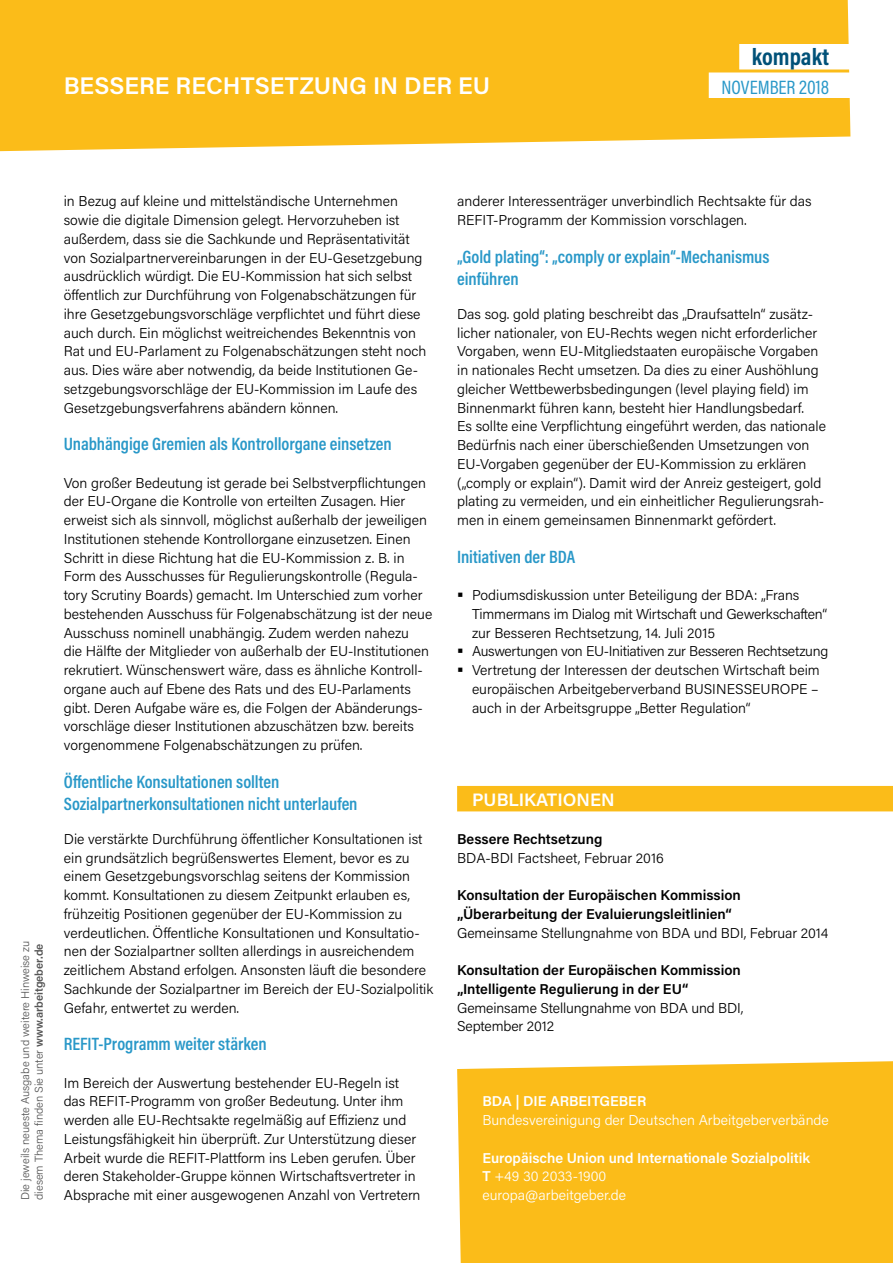
<style>
.page{position:relative;width:893px;height:1263px;background:#fff}
.page>*{position:absolute;margin:0;border:0;box-sizing:border-box;transform-origin:0 0}
._03_Headline_Rücksei{font:600 24px "Acumin Pro";letter-spacing:.005em;color:#fff}
._01_Ausgabe{font:700 24px "Acumin Pro Cond";color:#005178}
._01_Ausgabe-2{font:19.5px "Acumin Pro Cond";color:#2998c8}
._05_Zwischenüberschr{font:600 18px/22.5px "Acumin Pro Cond";letter-spacing:-.005em;color:#2998c8}
._08_Publikationen_Ko{font:600 18px "Acumin Pro";color:#fff}
._06_Fließtext{font:300 14.25px/18.8px "Acumin Pro";color:#000}
._09_Publikationen{font:600 14.25px/18.8px "Acumin Pro";color:#000}
._09_Publikationen-2{font:300 14.25px/18.8px "Acumin Pro";letter-spacing:-.005em;color:#000}
._06_Fließtext-2{font:300 14.25px "Acumin Pro";color:#fff}
._06_Fließtext-3{font:600 14.25px "Acumin Pro";color:#fff}
._06_Fließtext-4{font:300 14.25px "Acumin Pro";letter-spacing:-.02em;color:#000}
.t1{font:300 11.25px "Acumin Pro";color:#565656}
.s1{font-weight:600}
</style>
<div class="page">
<div style="left:0;top:0;width:850px;height:151px;background:#fbbc19"></div>
<div style="left:457px;top:786px;width:436px;height:25px;background:#fbbc19"></div>
<div style="left:457px;top:1061px;width:436px;height:202px;background:#fbbc19"></div>
<div style="left:739px;top:44px;width:111px;height:25px;background:#fff"></div>
<div style="left:709px;top:72px;width:141px;height:26px;background:#fff"></div>
<p class="_03_Headline_Rücksei" style="left:64px;top:69px;width:428px">BESSERE RECHTSETZUNG IN DER EU</p>
<p class="_01_Ausgabe" style="left:752px;top:41px;width:79px">kompakt</p>
<p class="_01_Ausgabe-2" style="left:721px;top:74px;width:109px">NOVEMBER 2018</p>
<p class="t1" style="left:18px;top:1200px;width:261px;rotate:-90deg">Die jeweils neueste Ausgabe und weitere Hinweise zu</p>
<p class="t1" style="left:31px;top:1200px;width:258px;rotate:-90deg">diesem Thema finden Sie unter <span class="s1">www.arbeitgeber.de</span></p>
<p class="_06_Fließtext" style="left:64px;top:191px;width:364px">in Bezug auf kleine und mittelständische Unternehmen sowie die digitale Dimension gelegt. Hervorzuheben ist außerdem, dass sie die Sachkunde und Repräsentativität von Sozialpartnervereinbarungen in der EU-Gesetzgebung ausdrücklich würdigt. Die EU-Kommission hat sich selbst öffentlich zur Durchführung von Folgenabschätzungen für ihre Gesetzgebungsvorschläge verpflichtet und führt diese auch durch. Ein möglichst weitreichendes Bekenntnis von Rat und EU-Parlament zu Folgenabschätzungen steht noch aus. Dies wäre aber notwendig, da beide Institutionen Ge&shy;setzgebungsvorschläge der EU-Kommission im Laufe des Gesetzgebungsverfahrens abändern können.</p>
<p class="_05_Zwischenüberschr" style="left:64px;top:432px;width:329px">Unabhängige Gremien als Kontrollorgane einsetzen</p>
<p class="_06_Fließtext" style="left:64px;top:473px;width:370px">Von großer Bedeutung ist gerade bei Selbstverpflichtungen der EU-Organe die Kontrolle von erteilten Zusagen. Hier erweist sich als sinnvoll, möglichst außerhalb der jeweiligen Institutionen stehende Kontrollorgane einzusetzen. Einen Schritt in diese Richtung hat die EU-Kommission z. B. in Form des Ausschusses für Regulierungskontrolle (Regula&shy;tory Scrutiny Boards) gemacht. Im Unterschied zum vorher bestehenden Ausschuss für Folgenabschätzung ist der neue Ausschuss nominell unabhängig. Zudem werden nahezu<br>die Hälfte der Mitglieder von außerhalb der EU-Institutionen rekrutiert. Wünschenswert wäre, dass es ähnliche Kontroll&shy;organe auch auf Ebene des Rats und des EU-Parlaments gibt. Deren Aufgabe wäre es, die Folgen der Abänderungs&shy;vorschläge dieser Institutionen abzuschätzen bzw. bereits vorgenommene Folgenabschätzungen zu prüfen.</p>
<p class="_05_Zwischenüberschr" style="left:64px;top:770px;width:295px">Öffentliche Konsultationen sollten<br>Sozialpartnerkonsultationen nicht unterlaufen</p>
<p class="_06_Fließtext" style="left:64px;top:829px;width:371px">Die verstärkte Durchführung öffentlicher Konsultationen ist ein grundsätzlich begrüßenswertes Element, bevor es zu einem Gesetzgebungsvorschlag seitens der Kommission kommt. Konsultationen zu diesem Zeitpunkt erlauben es, frühzeitig Positionen gegenüber der EU-Kommission zu verdeutlichen. Öffentliche Konsultationen und Konsultatio&shy;nen der Sozialpartner sollten allerdings in ausreichendem zeitlichem Abstand erfolgen. Ansonsten läuft die besondere Sachkunde der Sozialpartner im Bereich der EU-Sozialpolitik Gefahr, entwertet zu werden.</p>
<p class="_05_Zwischenüberschr" style="left:64px;top:1032px;width:204px">REFIT-Programm weiter stärken</p>
<p class="_06_Fließtext" style="left:64px;top:1073px;width:358px">Im Bereich der Auswertung bestehender EU-Regeln ist das REFIT-Programm von großer Bedeutung. Unter ihm werden alle EU-Rechtsakte regelmäßig auf Effizienz und Leistungsfähigkeit hin überprüft. Zur Unterstützung dieser Arbeit wurde die REFIT-Plattform ins Leben gerufen. Über deren Stakeholder-Gruppe können Wirtschaftsvertreter in Absprache mit einer ausgewogenen Anzahl von Vertretern</p>
<p class="_06_Fließtext" style="left:457px;top:191px;width:356px">anderer Interessenträger unverbindlich Rechtsakte für das<br>REFIT-Programm der Kommission vorschlagen.</p>
<p class="_05_Zwischenüberschr" style="left:457px;top:245px;width:314px">„Gold plating“: „comply or explain“-Mechanismus einführen</p>
<p class="_06_Fließtext" style="left:457px;top:304px;width:370px">Das sog. gold plating beschreibt das „Draufsatteln“ zusätz&shy;licher nationaler, von EU-Rechts wegen nicht erforderlicher Vorgaben, wenn EU-Mitgliedstaaten europäische Vorgaben in nationales Recht umsetzen. Da dies zu einer Aushöhlung gleicher Wettbewerbsbedingungen (level playing field) im Binnenmarkt führen kann, besteht hier Handlungsbedarf.<br>Es sollte eine Verpflichtung eingeführt werden, das nationale Bedürfnis nach einer überschießenden Umsetzungen von EU-Vorgaben gegenüber der EU-Kommission zu erklären („comply or explain“). Damit wird der Anreiz gesteigert, gold plating zu vermeiden, und ein einheitlicher Regulierungsrah&shy;men in einem gemeinsamen Binnenmarkt gefördert.</p>
<p class="_05_Zwischenüberschr" style="left:457px;top:545px;width:120px">Initiativen der BDA</p>
<p class="_06_Fließtext" style="left:472px;top:585px;width:357px">Podiumsdiskussion unter Beteiligung der BDA: „Frans<br>Timmermans im Dialog mit Wirtschaft und Gewerkschaften“ zur Besseren Rechtsetzung, 14. Juli 2015</p>
<p class="_06_Fließtext-4" style="left:472px;top:641px;width:358px">Auswertungen von EU-Initiativen zur Besseren Rechtsetzung</p>
<p class="_06_Fließtext" style="left:472px;top:660px;width:349px;text-align:justify">Vertretung der Interessen der deutschen Wirtschaft beim europäischen Arbeitgeberverband BUSINESSEUROPE – auch in der Arbeitsgruppe „Better Regulation“</p>
<p class="_08_Publikationen_Ko" style="left:472px;top:787px;width:144px">PUBLIKATIONEN</p>
<p class="_09_Publikationen" style="left:457px;top:829px;width:147px">Bessere Rechtsetzung</p>
<p class="_09_Publikationen-2" style="left:457px;top:848px;width:208px">BDA-BDI Factsheet, Februar 2016</p>
<p class="_09_Publikationen" style="left:457px;top:885px;width:285px">Konsultation der Europäischen Kommission „Überarbeitung der Evaluierungsleitlinien“</p>
<p class="_09_Publikationen-2" style="left:457px;top:923px;width:373px">Gemeinsame Stellungnahme von BDA und BDI, Februar 2014</p>
<p class="_09_Publikationen" style="left:457px;top:960px;width:285px">Konsultation der Europäischen Kommission „Intelligente Regulierung in der EU“</p>
<p class="_09_Publikationen-2" style="left:457px;top:998px;width:288px">Gemeinsame Stellungnahme von BDA und BDI,<br>September 2012</p>
<p class="_06_Fließtext-3" style="left:482px;top:1091px;width:165px">BDA | DIE ARBEITGEBER</p>
<p class="_06_Fließtext-2" style="left:482px;top:1110px;width:348px">Bundesvereinigung der Deutschen Arbeitgeberverbände</p>
<p class="_06_Fließtext-3" style="left:482px;top:1148px;width:329px">Europäische Union und Internationale Sozialpolitik</p>
<p class="_06_Fließtext-2" style="left:482px;top:1166px;width:125px"><span class="s1">T</span> +49 30 2033-1900</p>
<p class="_06_Fließtext-2" style="left:482px;top:1185px;width:145px">europa@arbeitgeber.de</p>
</div>
